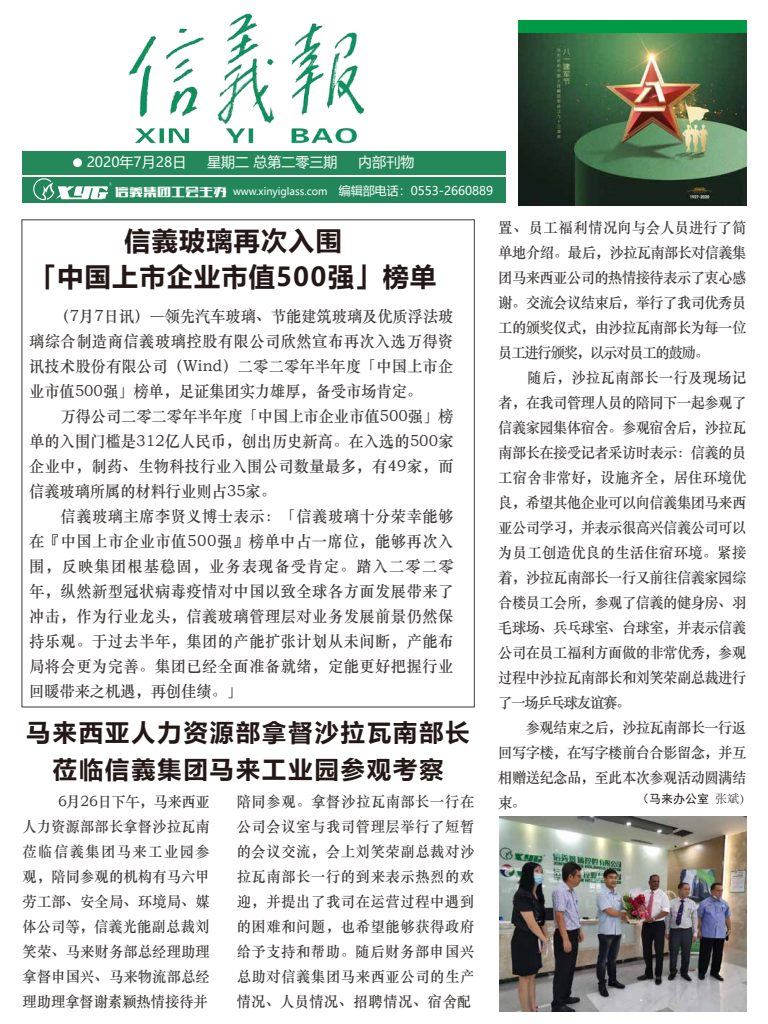
<style>
.page{position:relative;width:768px;height:1024px;background:#fff}
.page>*{position:absolute;margin:0;border:0;box-sizing:border-box;transform-origin:0 0}
.t1{font:700 26px/36.3px "Microsoft Ya Hei";letter-spacing:.05em;color:#231815;text-align:center}
.t2{font:700 24px/36.3px "Microsoft Ya Hei";letter-spacing:.09em;color:#231815;text-align:center}
.t3{font:16px/25px "ST Zhongsong";letter-spacing:.035em;color:#3e3a39;text-align:justify;scale:.95 1}
.t4{font:15px/25px "ST Zhongsong";letter-spacing:-.035em;color:#3e3a39;text-align:justify;scale:.95 1}
.t5{font:14px "Microsoft Ya Hei";color:#fff}
.t6{font:12px "Sim Hei";color:#231815}
.t7{font:10px "Microsoft Ya Hei";color:#fff}
.s1{font-family:"FZCTHJW GB1 0";font-size:14px}
.s2{font-family:"FZCTHFW GB1 0";font-size:14px}
.s3{font-size:12px}
.s4{font-family:"Adobe Song Std";font-weight:300}
</style>
<div class="page">
<img style="left:129px;top:13px;width:236px;height:131px">
<div style="left:22px;top:151px;width:483px;height:24px;background:#25885a"></div>
<div style="left:22px;top:178px;width:483px;height:25px;background:#23865a"></div>
<div style="left:73px;top:158px;width:9px;height:9px;background:#fff;border-radius:50%"></div>
<svg style="left:33px;top:178px;width:79px;height:22px"></svg>
<img style="left:518px;top:33px;width:228px;height:173px">
<div style="left:518px;top:20px;width:229px;height:13px;background:#094"></div>
<img style="left:499px;top:817px;width:248px;height:194px">
<p class="t5" style="left:87px;top:152px;width:101px">2020年7月28日</p>
<p class="t5" style="left:207px;top:152px;width:132px">星期二 总第二零三期</p>
<p class="t5" style="left:358px;top:152px;width:58px">内部刊物</p>
<p class="t7" style="left:115px;top:184px;width:380px"><span class="s1">信</span><span class="s2">义</span><span class="s1">集团工会主办</span> www.xinyiglass.com <span class="s3">编辑部电话：0553-2660889</span></p>
<h1 class="t1" style="left:30px;top:222px;width:408px">信義玻璃再次入围<br>「中国上市企业市值500强」榜单</h1>
<p class="t4" style="left:498px;top:214px;width:263px;text-align:left">置、员工福利情况向与会人员进行了简单地介绍。最后，沙拉瓦南部长对信義集团马来西亚公司的热情接待表示了衷心感谢。交流会议结束后，举行了我司优秀员工的颁奖仪式，由沙拉瓦南部长为每一位员工进行颁奖，以示对员工的鼓励。<br>　　随后，沙拉瓦南部长一行及现场记者，在我司管理人员的陪同下一起参观了信義家园集体宿舍。参观宿舍后，沙拉瓦南部长在接受记者采访时表示：信義的员工宿舍非常好，设施齐全，居住环境优良，希望其他企业可以向信義集团马来西亚公司学习，并表示很高兴信義公司可以为员工创造优良的生活住宿环境。紧接着，沙拉瓦南部长一行又前往信義家园综合楼员工会所，参观了信義的健身房、羽毛球场、兵乓球室、台球室，并表示信義公司在员工福利方面做的非常优秀，参观过程中沙拉瓦南部长和刘笑荣副总裁进行了一场乒乓球友谊赛。<br>　　参观结束之后，沙拉瓦南部长一行返回写字楼，在写字楼前台合影留念，并互相赠送纪念品，至此本次参观活动圆满结束。</p>
<p class="t3" style="left:29px;top:303px;width:448px;text-indent:25px">（7月7日讯）―领先汽车玻璃、节能建筑玻璃及优质浮法玻璃综合制造商信義玻璃控股有限公司欣然宣布再次入选万得资讯技术股份有限公司（Wind）二零二零年半年度「中国上市企业市值500强」榜单，足证集团实力雄厚，备受市场肯定。</p>
<p class="t3" style="left:29px;top:403px;width:448px;text-align:left;text-indent:16px">　万得公司二零二零年半年度「中国上市企业市值500强」榜单的入围门槛是312亿人民币，创出历史新高。在入选的500家企业中，制药、生物科技行业入围公司数量最多，有49家，而信義玻璃所属的材料行业则占35家。<br>　　信義玻璃主席李贤义博士表示：「信義玻璃十分荣幸能够在『中国上市企业市值500强』榜单中占一席位，能够再次入围，反映集团根基稳固，业务表现备受肯定。踏入二零二零年，纵然新型冠状病毒疫情对中国以致全球各方面发展带来了冲击，作为行业龙头，信義玻璃管理层对业务发展前景仍然保持乐观。于过去半年，集团的产能扩张计划从未间断，产能布局将会更为完善。集团已经全面准备就绪，定能更好把握行业回暖带来之机遇，再创佳绩。」</p>
<h2 class="t2" style="left:27px;top:714px;width:444px">马来西亚人力资源部拿督沙拉瓦南部长莅临信義集团马来工业园参观考察</h2>
<p class="t4" style="left:23px;top:788px;width:198px;text-indent:16px">　 6月26日下午，马来西亚人力资源部部长拿督沙拉瓦南莅临信義集团马来工业园参观，陪同参观的机构有马六甲劳工部、安全局、环境局、媒体公司等，信義光能副总裁刘笑荣、马来财务部总经理助理拿督申国兴、马来物流部总经理助理拿督谢素颖热情接待并</p>
<p class="t4" style="left:237px;top:788px;width:252px">陪同参观。拿督沙拉瓦南部长一行在公司会议室与我司管理层举行了短暂的会议交流，会上刘笑荣副总裁对沙拉瓦南部长一行的到来表示热烈的欢迎，并提出了我司在运营过程中遇到的困难和问题，也希望能够获得政府给予支持和帮助。随后财务部申国兴总助对信義集团马来西亚公司的生产情况、人员情况、招聘情况、宿舍配</p>
<p class="t6" style="left:637px;top:793px;width:115px">（马来办公室 <span class="s4">张斌）</span></p>
</div>
